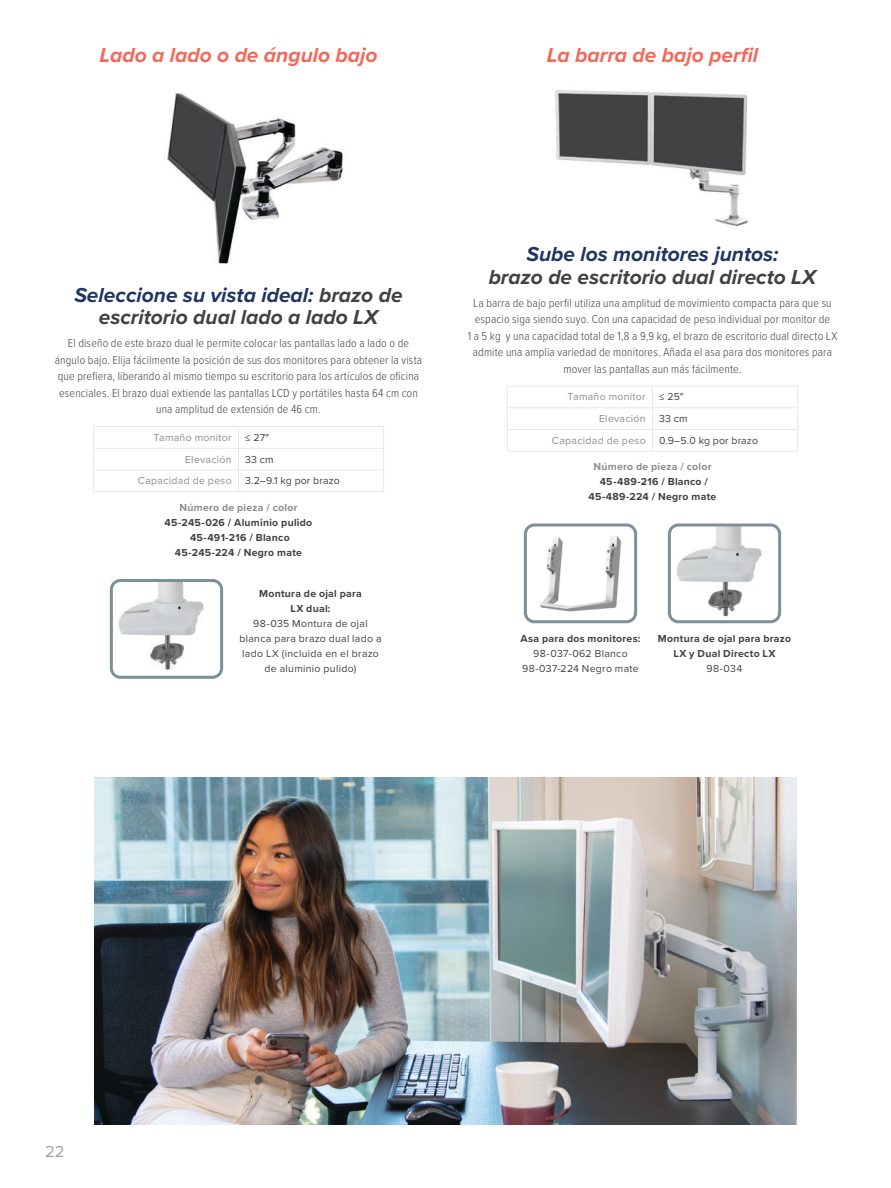
<style>
.page{position:relative;width:891px;height:1188px;background:#fff}
.page>*{position:absolute;margin:0;border:0;box-sizing:border-box;transform-origin:0 0}
.t1{font:italic 700 21px/22.5px "Proxima Nova";color:#414142;text-align:center}
.t2{font:italic 700 21px "Proxima Nova";color:#f26959}
.t3{font:italic 700 21px "Proxima Nova";color:#1f3662}
.t4{font:16.5px "Proxima Nova";color:#9ea0a2}
.t5{font:300 12px/16.5px "Proxima Nova Cond";letter-spacing:.015em;color:#414142;text-align:center}
.t6{font:700 10.5px/15px "Proxima Nova";letter-spacing:.025em;color:#414142;text-align:center}
.t7{font:10.5px/15px "Proxima Nova";letter-spacing:.03em;color:#414142;text-align:center}
.t8{font:10.5px "Proxima Nova";letter-spacing:.03em;color:#8a8c8e}
.t9{font:700 10.5px "Proxima Nova";letter-spacing:.025em;color:#8a8c8e}
.t10{font:10.5px "Proxima Nova";letter-spacing:.01em;color:#414142}
.s1{color:#1f3662}
</style>
<div class="page">
<hr style="left:93px;top:426px;width:145px;height:1px;background:#e7e8e8">
<hr style="left:238px;top:426px;width:146px;height:1px;background:#e7e8e8">
<svg style="left:93px;top:427px;width:291px;height:65px"></svg>
<img style="left:167px;top:92px;width:176px;height:172px">
<hr style="left:507px;top:451px;width:145px;height:1px;background:#e7e8e8">
<hr style="left:652px;top:451px;width:146px;height:1px;background:#e7e8e8">
<svg style="left:507px;top:386px;width:291px;height:65px"></svg>
<img style="left:555px;top:90px;width:193px;height:137px">
<img style="left:114px;top:583px;width:105px;height:92px">
<div style="left:110px;top:579px;width:113px;height:100px;border:3px solid #7a9297;border-radius:9px"></div>
<img style="left:528px;top:528px;width:105px;height:91px">
<div style="left:524px;top:524px;width:113px;height:99px;border:3px solid #7a9297;border-radius:9px"></div>
<img style="left:672px;top:528px;width:105px;height:91px">
<div style="left:668px;top:524px;width:113px;height:99px;border:3px solid #7a9297;border-radius:9px"></div>
<img style="left:94px;top:777px;width:702px;height:348px">
<h1 class="t2" style="left:99px;top:42px;width:280px">Lado a lado o de ángulo bajo</h1>
<h1 class="t2" style="left:547px;top:42px;width:213px">La barra de bajo perfil</h1>
<h1 class="t1" style="left:74px;top:284px;width:330px"><span class="s1">Seleccione su vista ideal:</span> brazo de escritorio dual lado a lado LX</h1>
<p class="t5" style="left:55px;top:334px;width:369px">El diseño de este brazo dual le permite colocar las pantallas lado a lado o de ángulo bajo. Elija fácilmente la posición de sus dos monitores para obtener la vista que prefiera, liberando al mismo tiempo su escritorio para los artículos de oficina esenciales. El brazo dual extiende las pantallas LCD y portátiles hasta 64 cm con una amplitud de extensión de 46 cm.</p>
<p class="t8" style="left:154px;top:431px;width:80px">Tamaño monitor</p>
<p class="t7" style="left:245px;top:430px;width:25px">≤ 27″</p>
<p class="t8" style="left:185px;top:453px;width:48px">Elevación</p>
<p class="t7" style="left:245px;top:452px;width:30px">33 cm</p>
<p class="t8" style="left:138px;top:475px;width:95px">Capacidad de peso</p>
<p class="t10" style="left:245px;top:475px;width:96px">3.2–9.1 kg por brazo</p>
<p class="t9" style="left:179px;top:501px;width:120px">Número de pieza / color</p>
<p class="t6" style="left:165px;top:515px;width:149px">45-245-026 / Aluminio pulido<br>45-491-216 / Blanco<br>45-245-224 / Negro mate</p>
<p class="t6" style="left:259px;top:586px;width:104px">Montura de ojal para<br>LX dual:</p>
<p class="t7" style="left:239px;top:616px;width:144px">98-035 Montura de ojal blanca para brazo dual lado a lado LX (incluida en el brazo de aluminio pulido)</p>
<h1 class="t3" style="left:526px;top:242px;width:254px">Sube los monitores juntos:</h1>
<h1 class="t1" style="left:489px;top:266px;width:329px">brazo de escritorio dual directo LX</h1>
<p class="t5" style="left:468px;top:294px;width:371px">La barra de bajo perfil utiliza una amplitud de movimiento compacta para que su espacio siga siendo suyo. Con una capacidad de peso individual por monitor de<br>1 a 5 kg y una capacidad total de 1,8 a 9,9 kg, el brazo de escritorio dual directo LX admite una amplia variedad de monitores. Añada el asa para dos monitores para mover las pantallas aun más fácilmente.</p>
<p class="t8" style="left:568px;top:391px;width:80px">Tamaño monitor</p>
<p class="t7" style="left:659px;top:390px;width:26px">≤ 25″</p>
<p class="t8" style="left:599px;top:412px;width:48px">Elevación</p>
<p class="t7" style="left:659px;top:411px;width:30px">33 cm</p>
<p class="t8" style="left:552px;top:434px;width:95px">Capacidad de peso</p>
<p class="t10" style="left:659px;top:434px;width:100px">0.9–5.0 kg por brazo</p>
<p class="t9" style="left:593px;top:460px;width:120px">Número de pieza / color</p>
<p class="t6" style="left:589px;top:474px;width:129px">45-489-216 / Blanco /<br>45-489-224 / Negro mate</p>
<p class="t6" style="left:520px;top:631px;width:122px">Asa para dos monitores:</p>
<p class="t7" style="left:522px;top:646px;width:118px">98-037-062 Blanco<br>98-037-224 Negro mate</p>
<p class="t6" style="left:658px;top:631px;width:135px">Montura de ojal para brazo<br>LX y Dual Directo LX</p>
<p class="t7" style="left:707px;top:661px;width:37px">98-034</p>
<h2 class="t4" style="left:45px;top:1142px;width:21px">22</h2>
</div>
